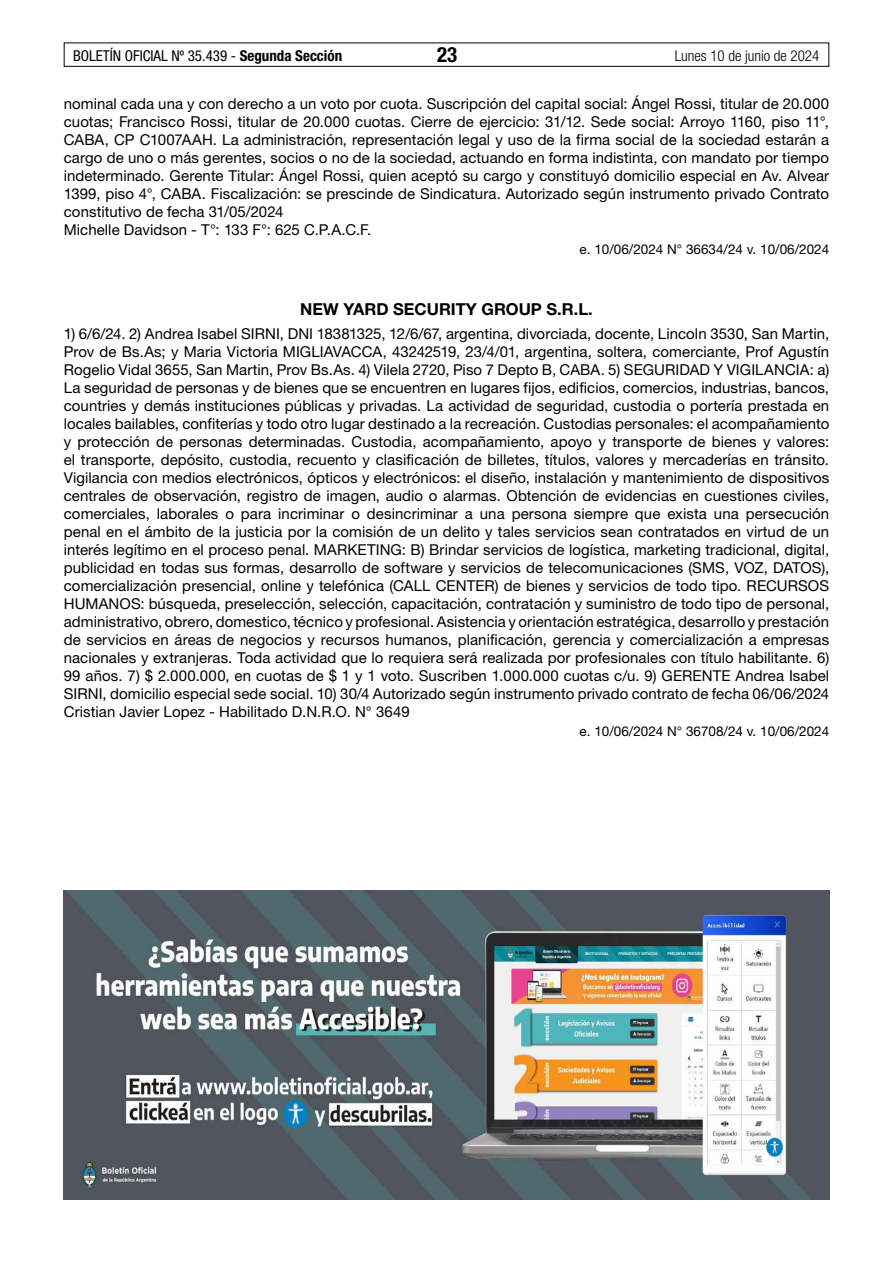
<style>
.page{position:relative;width:893px;height:1263px;background:#fff}
.page>*{position:absolute;margin:0;border:0;box-sizing:border-box;transform-origin:0 0}
.t1{font:700 condensed 21px "Helvetica Neue LT Std";color:#000}
.t2{font:700 16.5px "Helvetica Neue LT Std";color:#000}
.t3{font:15px/18px "Helvetica Neue LT Std";letter-spacing:.005em;color:#000}
.t4{font:condensed 15px "Helvetica Neue LT Std";color:#000}
.t5{font:300 condensed 15px "Helvetica Neue LT Std";color:#000}
.t6{font:13.5px "Helvetica Neue LT Std";color:#000}
.s1{font-weight:700}
</style>
<div class="page">
<div style="left:64px;top:43px;width:765px;height:24px;border:1px solid #000"></div>
<img style="left:64px;top:891px;width:765px;height:308px">
<p class="t4" style="left:73px;top:47px;width:271px">BOLETÍN OFICIAL Nº 35.439 - <span class="s1">Segunda Sección</span></p>
<h1 class="t1" style="left:437px;top:42px;width:22px">23</h1>
<p class="t5" style="left:675px;top:47px;width:146px">Lunes 10 de junio de 2024</p>
<p class="t3" style="left:64px;top:94px;width:767px">nominal cada una y con derecho a un voto por cuota. Suscripción del capital social: Ángel Rossi, titular de 20.000 cuotas; Francisco Rossi, titular de 20.000 cuotas. Cierre de ejercicio: 31/12. Sede social: Arroyo 1160, piso 11°, CABA, CP C1007AAH. La administración, representación legal y uso de la firma social de la sociedad estarán a cargo de uno o más gerentes, socios o no de la sociedad, actuando en forma indistinta, con mandato por tiempo indeterminado. Gerente Titular: Ángel Rossi, quien aceptó su cargo y constituyó domicilio especial en Av. Alvear 1399, piso 4°, CABA. Fiscalización: se prescinde de Sindicatura. Autorizado según instrumento privado Contrato constitutivo de fecha 31/05/2024<br>Michelle Davidson - T°: 133 F°: 625 C.P.A.C.F.</p>
<p class="t6" style="left:580px;top:241px;width:251px">e. 10/06/2024 N° 36634/24 v. 10/06/2024</p>
<p class="t2" style="left:300px;top:298px;width:294px">NEW YARD SECURITY GROUP S.R.L.</p>
<p class="t3" style="left:64px;top:324px;width:767px;text-align:justify">1) 6/6/24. 2) Andrea Isabel SIRNI, DNI 18381325, 12/6/67, argentina, divorciada, docente, Lincoln 3530, San Martin, Prov de Bs.As; y Maria Victoria MIGLIAVACCA, 43242519, 23/4/01, argentina, soltera, comerciante, Prof Agustín Rogelio Vidal 3655, San Martin, Prov Bs.As. 4) Vilela 2720, Piso 7 Depto B, CABA. 5) SEGURIDAD Y VIGILANCIA: a)<br>La seguridad de personas y de bienes que se encuentren en lugares fijos, edificios, comercios, industrias, bancos, countries y demás instituciones públicas y privadas. La actividad de seguridad, custodia o portería prestada en locales bailables, confiterías y todo otro lugar destinado a la recreación. Custodias personales: el acompañamiento y protección de personas determinadas. Custodia, acompañamiento, apoyo y transporte de bienes y valores: el transporte, depósito, custodia, recuento y clasificación de billetes, títulos, valores y mercaderías en tránsito.<br>Vigilancia con medios electrónicos, ópticos y electrónicos: el diseño, instalación y mantenimiento de dispositivos centrales de observación, registro de imagen, audio o alarmas. Obtención de evidencias en cuestiones civiles, comerciales, laborales o para incriminar o desincriminar a una persona siempre que exista una persecución penal en el ámbito de la justicia por la comisión de un delito y tales servicios sean contratados en virtud de un interés legítimo en el proceso penal. MARKETING: B) Brindar servicios de logística, marketing tradicional, digital, publicidad en todas sus formas, desarrollo de software y servicios de telecomunicaciones (SMS, VOZ, DATOS), comercialización presencial, online y telefónica (CALL CENTER) de bienes y servicios de todo tipo. RECURSOS HUMANOS: búsqueda, preselección, selección, capacitación, contratación y suministro de todo tipo de personal, administrativo, obrero, domestico, técnico y profesional. Asistencia y orientación estratégica, desarrollo y prestación de servicios en áreas de negocios y recursos humanos, planificación, gerencia y comercialización a empresas nacionales y extranjeras. Toda actividad que lo requiera será realizada por profesionales con título habilitante. 6)<br>99 años. 7) $ 2.000.000, en cuotas de $ 1 y 1 voto. Suscriben 1.000.000 cuotas c/u. 9) GERENTE Andrea Isabel SIRNI, domicilio especial sede social. 10) 30/4 Autorizado según instrumento privado contrato de fecha 06/06/2024<br>Cristian Javier Lopez - Habilitado D.N.R.O. N° 3649</p>
<p class="t6" style="left:580px;top:724px;width:251px">e. 10/06/2024 N° 36708/24 v. 10/06/2024</p>
</div>
